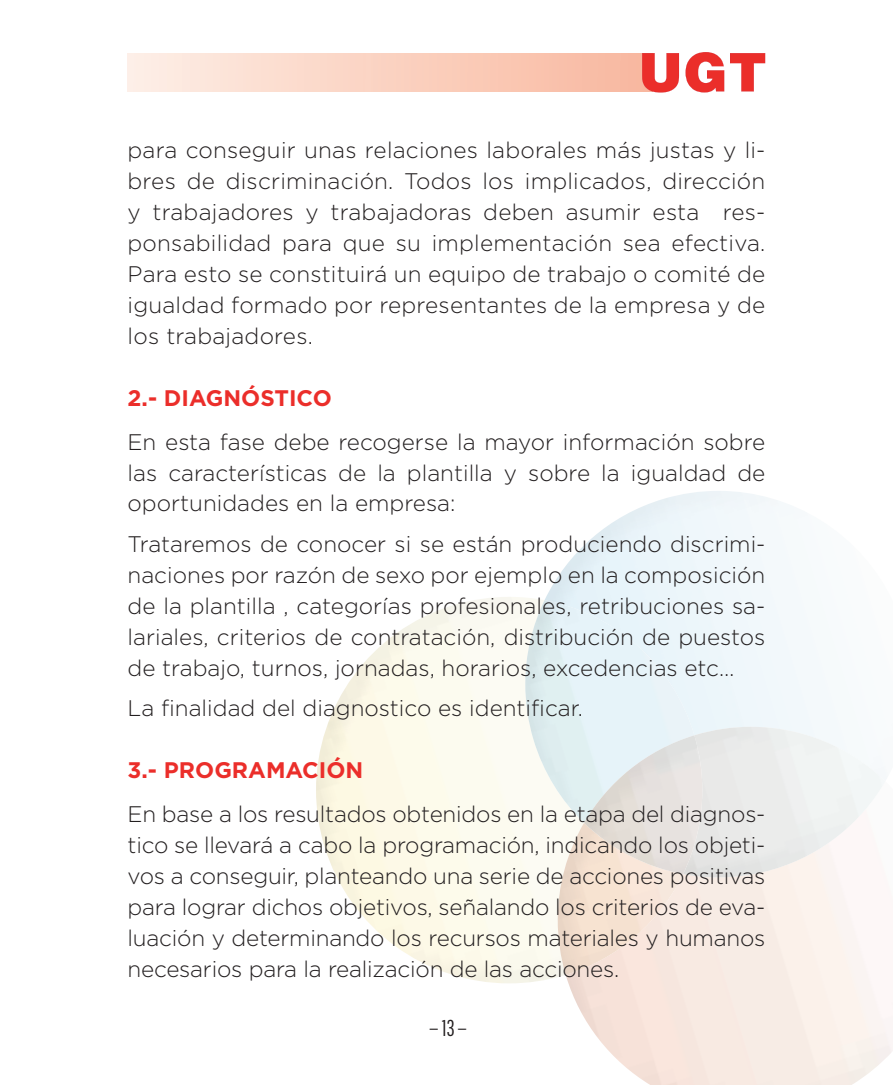
<style>
.page{position:relative;width:893px;height:1085px;background:#fff}
.page>*{position:absolute;margin:0;border:0;box-sizing:border-box;transform-origin:0 0}
.t1{font:900 54px "Helvetica";color:#eb2e2a}
.t2{font:300 22.5px/30.8px "Gotham";color:#231f20;text-align:justify}
.t3{font:700 22.5px "Gotham";color:#eb2e2a}
.t4{font:22.5px "Flama Condensed";color:#231f20}
</style>
<div class="page">
<div style="left:128px;top:53px;width:524px;height:38px;background:linear-gradient(to right,#fdeee6,#f8b79e)"></div>
<svg style="left:642px;top:53px;width:37px;height:39px"></svg>
<svg style="left:685px;top:52px;width:39px;height:40px"></svg>
<svg style="left:730px;top:53px;width:35px;height:38px"></svg>
<img style="left:525px;top:600px;width:169px;height:222px">
<img style="left:558px;top:822px;width:125px;height:152px">
<img style="left:584px;top:735px;width:118px;height:139px">
<h1 class="t1" style="left:638px;top:40px;width:130px">UGT</h1>
<p class="t2" style="left:128px;top:134px;width:639px">para conseguir unas relaciones laborales más justas y li&shy;bres de discriminación. Todos los implicados, dirección y trabajadores y trabajadoras deben asumir esta res&shy;ponsabilidad para que su implementación sea efectiva.<br>Para esto se constituirá un equipo de trabajo o comité de igualdad formado por representantes de la empresa y de los trabajadores.</p>
<p class="t3" style="left:128px;top:385px;width:206px">2.- DIAGNÓSTICO</p>
<p class="t2" style="left:128px;top:425px;width:639px">En esta fase debe recogerse la mayor información sobre las características de la plantilla y sobre la igualdad de oportunidades en la empresa:</p>
<p class="t2" style="left:128px;top:528px;width:639px">Trataremos de conocer si se están produciendo discrimi&shy;naciones por razón de sexo por ejemplo en la composición de la plantilla , categorías profesionales, retribuciones sa&shy;lariales, criterios de contratación, distribución de puestos de trabajo, turnos, jornadas, horarios, excedencias etc…</p>
<p class="t2" style="left:128px;top:692px;width:457px">La finalidad del diagnostico es identificar.</p>
<p class="t3" style="left:128px;top:757px;width:237px">3.- PROGRAMACIÓN</p>
<p class="t2" style="left:128px;top:797px;width:639px">En base a los resultados obtenidos en la etapa del diagnos&shy;tico se llevará a cabo la programación, indicando los objeti&shy;vos a conseguir, planteando una serie de acciones positivas para lograr dichos objetivos, señalando los criterios de eva&shy;luación y determinando los recursos materiales y humanos necesarios para la realización de las acciones.</p>
<p class="t4" style="left:430px;top:1013px;width:38px">–13 –</p>
</div>
